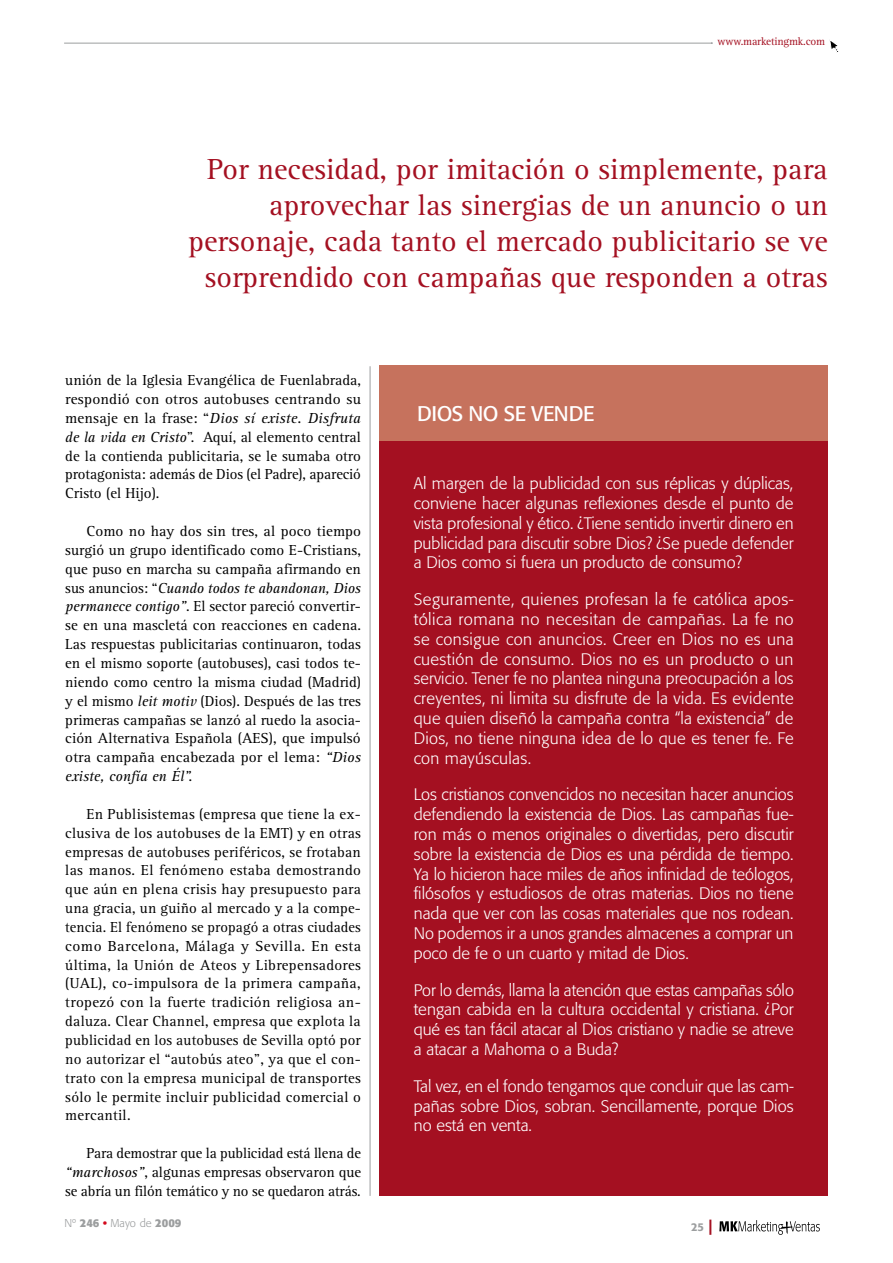
<style>
.page{position:relative;width:893px;height:1263px;background:#fff}
.page>*{position:absolute;margin:0;border:0;box-sizing:border-box;transform-origin:0 0}
.t1{font:30px/36px "Rotis Serif";color:#a41021;text-align:right}
.t2{font:21px "Formata";letter-spacing:-.025em;color:#fff}
.t3{font:300 16.5px/19.8px "Formata";color:#fff;text-align:justify}
.t4{font:15px/18.9px "Rotis Serif";color:#000;text-align:justify}
.t5{font:11.25px "Rotis Serif";letter-spacing:-.015em;color:#a41021}
.t6{font:300 11.25px "Formata";color:#9c9e9f}
.t7{font:500 11.25px "Formata";color:#9c9e9f}
.s1{font-style:italic}
.s2{font-weight:700}
.s3{font-weight:700;color:#d3091c}
.s4{font-weight:700;font-size:15.15px;color:#a41021}
</style>
<div class="page">
<hr style="left:370px;top:366px;width:1px;height:830px;background:#9c9e9f">
<svg style="left:719px;top:1220px;width:101px;height:15px"></svg>
<hr style="left:64px;top:43px;width:648px;height:1px;background:#9c9e9f">
<svg style="left:829px;top:40px;width:10px;height:13px"></svg>
<div style="left:380px;top:366px;width:448px;height:830px;background:#a41021"></div>
<div style="left:380px;top:365px;width:448px;height:75px;background:#c6725d"></div>
<p class="t5" style="left:717px;top:35px;width:109px">www.marketingmk.com</p>
<h1 class="t1" style="left:189px;top:152px;width:641px">Por necesidad, por imitación o simplemente, para aprovechar las sinergias de un anuncio o un personaje, cada tanto el mercado publicitario se ve sorprendido con campañas que responden a otras</h1>
<p class="t4" style="left:65px;top:371px;width:297px">unión de la Iglesia Evangélica de Fuenlabrada, respondió con otros autobuses centrando su mensaje en la frase: “<span class="s1">Dios sí existe. Disfruta de la vida en Cristo</span>”. Aquí, al elemento central de la contienda publicitaria, se le sumaba otro protagonista: además de Dios (el Padre), apareció Cristo (el Hijo).</p>
<p class="t4" style="left:65px;top:522px;width:297px;text-indent:21px">Como no hay dos sin tres, al poco tiempo surgió un grupo identificado como E-Cristians, que puso en marcha su campaña afirmando en sus anuncios: “<span class="s1">Cuando todos te abandonan, Dios permanece contigo”</span>. El sector pareció convertir&shy;se en una mascletá con reacciones en cadena.<br>Las respuestas publicitarias continuaron, todas en el mismo soporte (autobuses), casi todos te&shy;niendo como centro la misma ciudad (Madrid) y el mismo <span class="s1">leit motiv</span> (Dios). Después de las tres primeras campañas se lanzó al ruedo la asocia&shy;ción Alternativa Española (AES), que impulsó otra campaña encabezada por el lema: <span class="s1">“Dios existe, confía en Él”.</span></p>
<p class="t4" style="left:65px;top:805px;width:297px;text-indent:21px">En Publisistemas (empresa que tiene la ex&shy;clusiva de los autobuses de la EMT) y en otras empresas de autobuses periféricos, se frotaban las manos. El fenómeno estaba demostrando que aún en plena crisis hay presupuesto para una gracia, un guiño al mercado y a la compe&shy;tencia. El fenómeno se propagó a otras ciudades como Barcelona, Málaga y Sevilla. En esta última, la Unión de Ateos y Librepensadores (UAL), co-impulsora de la primera campaña, tropezó con la fuerte tradición religiosa an&shy;daluza. Clear Channel, empresa que explota la publicidad en los autobuses de Sevilla optó por no autorizar el “autobús ateo”, ya que el con&shy;trato con la empresa municipal de transportes sólo le permite incluir publicidad comercial o mercantil.</p>
<p class="t4" style="left:65px;top:1144px;width:297px;text-indent:21px">Para demostrar que la publicidad está llena de <span class="s1">“marchosos”</span>, algunas empresas observaron que se abría un filón temático y no se quedaron atrás.</p>
<p class="t6" style="left:65px;top:1216px;width:118px">Nº <span class="s2">246</span> <span class="s3">•</span> Mayo de <span class="s2">2009</span></p>
<h2 class="t2" style="left:417px;top:401px;width:179px">DIOS NO SE VENDE</h2>
<p class="t3" style="left:414px;top:474px;width:381px">Al margen de la publicidad con sus réplicas y dúplicas, conviene hacer algunas reflexiones desde el punto de vista profesional y ético. ¿Tiene sentido invertir dinero en publicidad para discutir sobre Dios? ¿Se puede defender a Dios como si fuera un producto de consumo?</p>
<p class="t3" style="left:414px;top:590px;width:381px">Seguramente, quienes profesan la fe católica apos&shy;tólica romana no necesitan de campañas. La fe no se consigue con anuncios. Creer en Dios no es una cuestión de consumo. Dios no es un producto o un servicio. Tener fe no plantea ninguna preocupación a los creyentes, ni limita su disfrute de la vida. Es evidente que quien diseñó la campaña contra “la existencia” de Dios, no tiene ninguna idea de lo que es tener fe. Fe con mayúsculas.</p>
<p class="t3" style="left:414px;top:785px;width:382px">Los cristianos convencidos no necesitan hacer anuncios defendiendo la existencia de Dios. Las campañas fue&shy;ron más o menos originales o divertidas, pero discutir sobre la existencia de Dios es una pérdida de tiempo.<br>Ya lo hicieron hace miles de años infinidad de teólogos, filósofos y estudiosos de otras materias. Dios no tiene nada que ver con las cosas materiales que nos rodean.<br>No podemos ir a unos grandes almacenes a comprar un poco de fe o un cuarto y mitad de Dios.</p>
<p class="t3" style="left:414px;top:980px;width:382px">Por lo demás, llama la atención que estas campañas sólo tengan cabida en la cultura occidental y cristiana. ¿Por qué es tan fácil atacar al Dios cristiano y nadie se atreve a atacar a Mahoma o a Buda?</p>
<p class="t3" style="left:414px;top:1076px;width:382px">Tal vez, en el fondo tengamos que concluir que las cam&shy;pañas sobre Dios, sobran. Sencillamente, porque Dios no está en venta.</p>
<p class="t7" style="left:691px;top:1220px;width:23px">25 <span class="s4">|</span></p>
</div>
